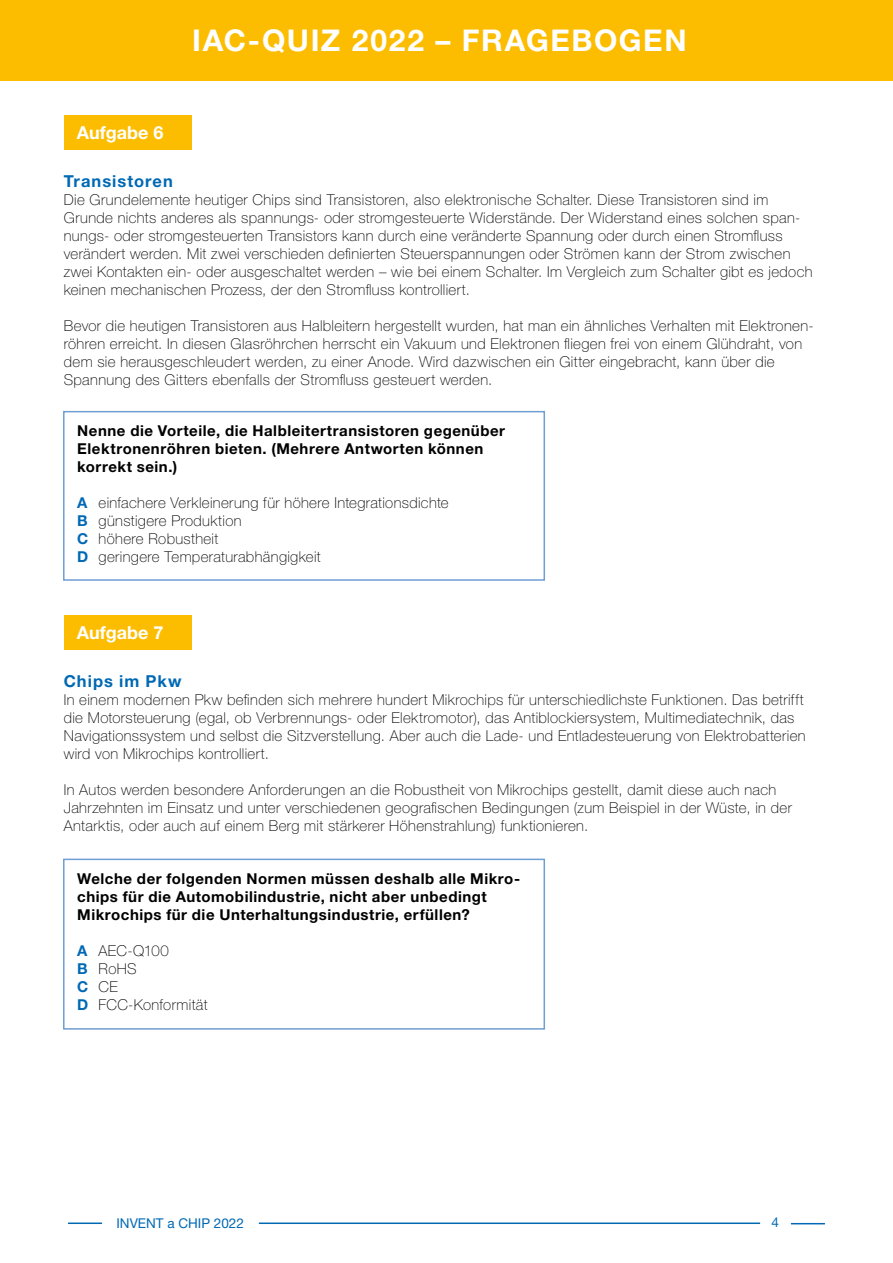
<style>
.page{position:relative;width:893px;height:1263px;background:#fff}
.page>*{position:absolute;margin:0;border:0;box-sizing:border-box;transform-origin:0 0}
.Subline_innen{font:700 30px "Helvetica Neue LT Std";letter-spacing:.055em;color:#fff}
.Headline_Innen{font:700 18px "Helvetica Neue LT Std";color:#fff}
.Subline_innen-2{font:700 16.5px "Helvetica Neue LT Std";letter-spacing:.06em;color:#0069b4}
.Copy_10pkt_-_12_zab{font:100 15px/18px "Helvetica Neue LT Std";letter-spacing:.025em;color:#000}
.Copy_10pkt_-_12_zab-2{font:700 15px/18px "Helvetica Neue LT Std";letter-spacing:.035em;color:#000}
.Fusszeile{font:13.5px "Helvetica Neue LT Std";color:#0069b4}
.Pagina{font:13.5px "Helvetica Neue LT Std";color:#0069b4}
.s1{font-weight:700;color:#0069b4}
</style>
<div class="page">
<hr style="left:791px;top:1223px;width:34px;height:1px;background:#0069b4">
<hr style="left:259px;top:1222px;width:501px;height:2px;background:#0069b4">
<hr style="left:68px;top:1222px;width:34px;height:2px;background:#0069b4">
<div style="left:63px;top:411px;width:482px;height:170px;border:2px solid #6f9ed4"></div>
<div style="left:0;top:0;width:893px;height:81px;background:#fcbd00"></div>
<div style="left:64px;top:115px;width:127px;height:34px;background:#fcbd00"></div>
<div style="left:63px;top:859px;width:482px;height:171px;border:2px solid #6f9ed4"></div>
<div style="left:64px;top:615px;width:127px;height:34px;background:#fcbd00"></div>
<p class="Headline_Innen" style="left:77px;top:121px;width:88px">Aufgabe 6</p>
<p class="Subline_innen" style="left:192px;top:22px;width:496px">IAC-QUIZ 2022 – FRAGEBOGEN</p>
<p class="Subline_innen-2" style="left:64px;top:171px;width:111px">Transistoren</p>
<p class="Copy_10pkt_-_12_zab" style="left:64px;top:190px;width:750px">Die Grundelemente heutiger Chips sind Transistoren, also elektronische Schalter. Diese Transistoren sind im Grunde nichts anderes als spannungs- oder stromgesteuerte Widerstände. Der Widerstand eines solchen span&shy;nungs- oder stromgesteuerten Transistors kann durch eine veränderte Spannung oder durch einen Stromfluss verändert werden. Mit zwei verschieden definierten Steuerspannungen oder Strömen kann der Strom zwischen zwei Kontakten ein- oder ausgeschaltet werden – wie bei einem Schalter. Im Vergleich zum Schalter gibt es jedoch keinen mechanischen Prozess, der den Stromfluss kontrolliert.</p>
<p class="Copy_10pkt_-_12_zab" style="left:64px;top:316px;width:749px">Bevor die heutigen Transistoren aus Halbleitern hergestellt wurden, hat man ein ähnliches Verhalten mit Elektronen&shy;röhren erreicht. In diesen Glasröhrchen herrscht ein Vakuum und Elektronen fliegen frei von einem Glühdraht, von dem sie herausgeschleudert werden, zu einer Anode. Wird dazwischen ein Gitter eingebracht, kann über die Spannung des Gitters ebenfalls der Stromfluss gesteuert werden.</p>
<p class="Copy_10pkt_-_12_zab-2" style="left:77px;top:421px;width:429px">Nenne die Vorteile, die Halbleitertransistoren gegenüber<br>Elektronenröhren bieten. (Mehrere Antworten können korrekt sein.)</p>
<p class="Copy_10pkt_-_12_zab" style="left:77px;top:493px;width:373px"><span class="s1">A</span> einfachere Verkleinerung für höhere Integrationsdichte</p>
<p class="Copy_10pkt_-_12_zab" style="left:77px;top:511px;width:166px"><span class="s1">B</span> günstigere Produktion</p>
<p class="Copy_10pkt_-_12_zab" style="left:77px;top:529px;width:245px"><span class="s1">C</span> höhere Robustheit<br><span class="s1">D</span> geringere Temperaturabhängigkeit</p>
<p class="Headline_Innen" style="left:77px;top:621px;width:88px">Aufgabe 7</p>
<p class="Subline_innen-2" style="left:64px;top:671px;width:119px">Chips im Pkw</p>
<p class="Copy_10pkt_-_12_zab" style="left:64px;top:691px;width:743px">In einem modernen Pkw befinden sich mehrere hundert Mikrochips für unterschiedlichste Funktionen. Das betrifft die Motorsteuerung (egal, ob Verbrennungs- oder Elektromotor), das Antiblockiersystem, Multimediatechnik, das Navigationssystem und selbst die Sitzverstellung. Aber auch die Lade- und Entladesteuerung von Elektrobatterien wird von Mikrochips kontrolliert.</p>
<p class="Copy_10pkt_-_12_zab" style="left:64px;top:781px;width:730px">In Autos werden besondere Anforderungen an die Robustheit von Mikrochips gestellt, damit diese auch nach<br>Jahrzehnten im Einsatz und unter verschiedenen geografischen Bedingungen (zum Beispiel in der Wüste, in der<br>Antarktis, oder auch auf einem Berg mit stärkerer Höhenstrahlung) funktionieren.</p>
<p class="Copy_10pkt_-_12_zab-2" style="left:77px;top:869px;width:443px">Welche der folgenden Normen müssen deshalb alle Mikro&shy;chips für die Automobilindustrie, nicht aber unbedingt<br>Mikrochips für die Unterhaltungsindustrie, erfüllen?</p>
<p class="Copy_10pkt_-_12_zab" style="left:77px;top:941px;width:93px"><span class="s1">A</span> AEC-Q100</p>
<p class="Copy_10pkt_-_12_zab" style="left:77px;top:959px;width:61px"><span class="s1">B</span> RoHS</p>
<p class="Copy_10pkt_-_12_zab" style="left:77px;top:977px;width:42px"><span class="s1">C</span> CE</p>
<p class="Copy_10pkt_-_12_zab" style="left:77px;top:995px;width:132px"><span class="s1">D</span> FCC-Konformität</p>
<p class="Fusszeile" style="left:116px;top:1215px;width:129px">INVENT a CHIP 2022</p>
<p class="Pagina" style="left:771px;top:1214px;width:9px">4</p>
</div>
